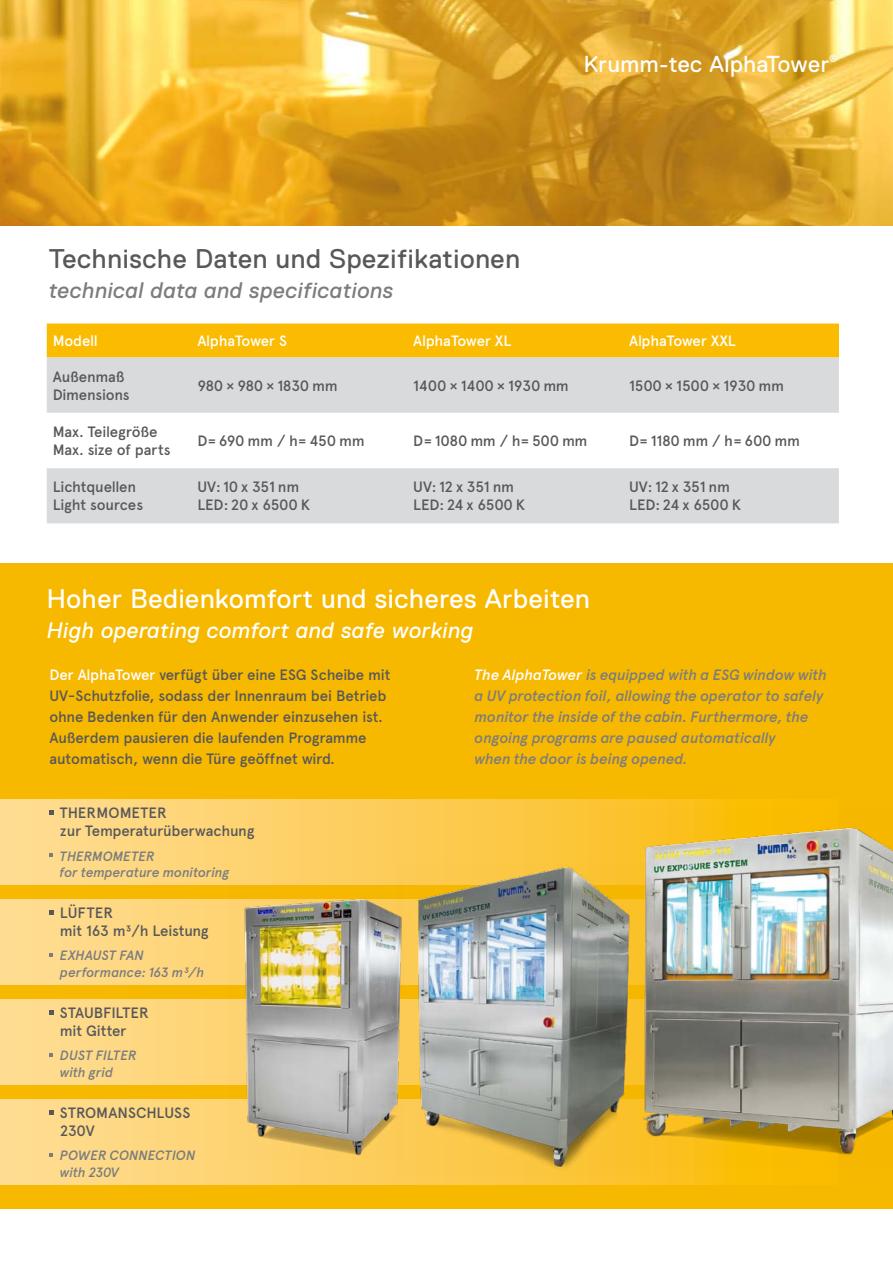
<style>
.page{position:relative;width:893px;height:1263px;background:#fff}
.page>*{position:absolute;margin:0;border:0;box-sizing:border-box;transform-origin:0 0}
.t1{font:27px "Replica";letter-spacing:.025em;color:#fff}
.t2{font:27px "Replica";letter-spacing:.025em;color:#58585a}
.t3{font:23.1px "Replica";letter-spacing:.025em;color:#fff}
.t4{font:italic 22.5px "Replica";letter-spacing:.025em;color:#fff}
.t5{font:italic 22.5px "Replica";letter-spacing:.025em;color:#7b7c7e}
.t6{font:500 15px/18px "Apercu";letter-spacing:-.015em;color:#58585a}
.t7{font:italic 500 15px/21px "Apercu";letter-spacing:-.015em;color:#7b7c7e}
.t8{font:500 15px "Apercu";letter-spacing:-.015em;color:#fff}
.t9{font:italic 500 13.5px/16.2px "Apercu";letter-spacing:-.005em;color:#7b7c7e}
.t10{font:10.35px "Replica";color:#f7fbfc}
.s1{color:#fff}
</style>
<div class="page">
<div style="left:47px;top:323px;width:792px;height:35px;background:#fabb00"></div>
<div style="left:47px;top:358px;width:792px;height:165px;background:#d9dadb"></div>
<svg style="left:47px;top:413px;width:792px;height:55px"></svg>
<img style="left:0;top:0;width:893px;height:225px">
<div style="left:0;top:563px;width:893px;height:646px;background:#f7b800"></div>
<div style="left:0;top:799px;width:838px;height:85px;background:linear-gradient(to right,#ffdd9d,#fbbb00)"></div>
<svg style="left:0;top:899px;width:228px;height:85px;background:#fed883"></svg>
<svg style="left:0;top:999px;width:228px;height:85px;background:#fdd884"></svg>
<div style="left:0;top:1099px;width:838px;height:85px;background:linear-gradient(to right,#ffdd9d,#fbba00)"></div>
<img style="left:228px;top:880px;width:169px;height:278px">
<img style="left:397px;top:863px;width:253px;height:312px">
<img style="left:600px;top:810px;width:293px;height:358px">
<svg style="left:49px;top:810px;width:5px;height:5px"></svg>
<svg style="left:49px;top:853px;width:4px;height:4px"></svg>
<svg style="left:49px;top:910px;width:5px;height:5px"></svg>
<svg style="left:49px;top:953px;width:4px;height:4px"></svg>
<svg style="left:49px;top:1010px;width:5px;height:4px"></svg>
<svg style="left:49px;top:1053px;width:4px;height:4px"></svg>
<svg style="left:49px;top:1110px;width:5px;height:4px"></svg>
<svg style="left:49px;top:1153px;width:4px;height:4px"></svg>
<h2 class="t3" style="left:584px;top:51px;width:247px">Krumm-tec AlphaTower</h2>
<p class="t10" style="left:829px;top:53px;width:10px">®</p>
<h1 class="t2" style="left:49px;top:244px;width:473px">Technische Daten und Spezifikationen</h1>
<h3 class="t5" style="left:49px;top:278px;width:346px">technical data and specifications</h3>
<p class="t8" style="left:53px;top:332px;width:47px">Modell</p>
<p class="t8" style="left:197px;top:332px;width:91px">AlphaTower S</p>
<p class="t8" style="left:413px;top:332px;width:99px">AlphaTower XL</p>
<p class="t8" style="left:629px;top:332px;width:108px">AlphaTower XXL</p>
<p class="t6" style="left:53px;top:367px;width:78px">Außenmaß<br>Dimensions</p>
<p class="t6" style="left:197px;top:376px;width:142px">980 × 980 × 1830 mm</p>
<p class="t6" style="left:413px;top:376px;width:157px">1400 × 1400 × 1930 mm</p>
<p class="t6" style="left:629px;top:376px;width:156px">1500 × 1500 × 1930 mm</p>
<p class="t6" style="left:53px;top:422px;width:119px">Max. Teilegröße<br>Max. size of parts</p>
<p class="t6" style="left:197px;top:431px;width:169px">D= 690 mm / h= 450 mm</p>
<p class="t6" style="left:413px;top:431px;width:176px">D= 1080 mm / h= 500 mm</p>
<p class="t6" style="left:629px;top:431px;width:172px">D= 1180 mm / h= 600 mm</p>
<p class="t6" style="left:53px;top:478px;width:92px">Lichtquellen<br>Light sources</p>
<p class="t6" style="left:197px;top:478px;width:114px">UV: 10 x 351 nm<br>LED: 20 x 6500 K</p>
<p class="t6" style="left:413px;top:478px;width:113px">UV: 12 x 351 nm<br>LED: 24 x 6500 K</p>
<p class="t6" style="left:629px;top:478px;width:113px">UV: 12 x 351 nm<br>LED: 24 x 6500 K</p>
<h1 class="t1" style="left:47px;top:584px;width:544px">Hoher Bedienkomfort und sicheres Arbeiten</h1>
<h3 class="t4" style="left:47px;top:618px;width:428px">High operating comfort and safe working</h3>
<p class="t6" style="left:49px;top:665px;width:343px;line-height:21px"><span class="s1">Der AlphaTower</span> verfügt über eine ESG Scheibe mit UV-Schutzfolie, sodass der Innenraum bei Betrieb ohne Bedenken für den Anwender einzusehen ist.<br>Außerdem pausieren die laufenden Programme automatisch, wenn die Türe geöffnet wird.</p>
<p class="t7" style="left:475px;top:665px;width:354px"><span class="s1">The AlphaTower</span> is equipped with a ESG window with a UV protection foil, allowing the operator to safely monitor the inside of the cabin. Furthermore, the ongoing programs are paused automatically<br>when the door is being opened.</p>
<p class="t6" style="left:60px;top:803px;width:196px">THERMOMETER<br>zur Temperaturüberwachung</p>
<p class="t9" style="left:60px;top:848px;width:171px">THERMOMETER<br>for temperature monitoring</p>
<p class="t6" style="left:60px;top:903px;width:150px">LÜFTER<br>mit 163 m³/h Leistung</p>
<p class="t9" style="left:60px;top:948px;width:146px">EXHAUST FAN performance: 163 m³/h</p>
<p class="t6" style="left:60px;top:1003px;width:90px">STAUBFILTER mit Gitter</p>
<p class="t9" style="left:60px;top:1047px;width:78px">DUST FILTER with grid</p>
<p class="t6" style="left:60px;top:1103px;width:132px">STROMANSCHLUSS<br>230V</p>
<p class="t9" style="left:60px;top:1147px;width:137px">POWER CONNECTION with 230V</p>
</div>
